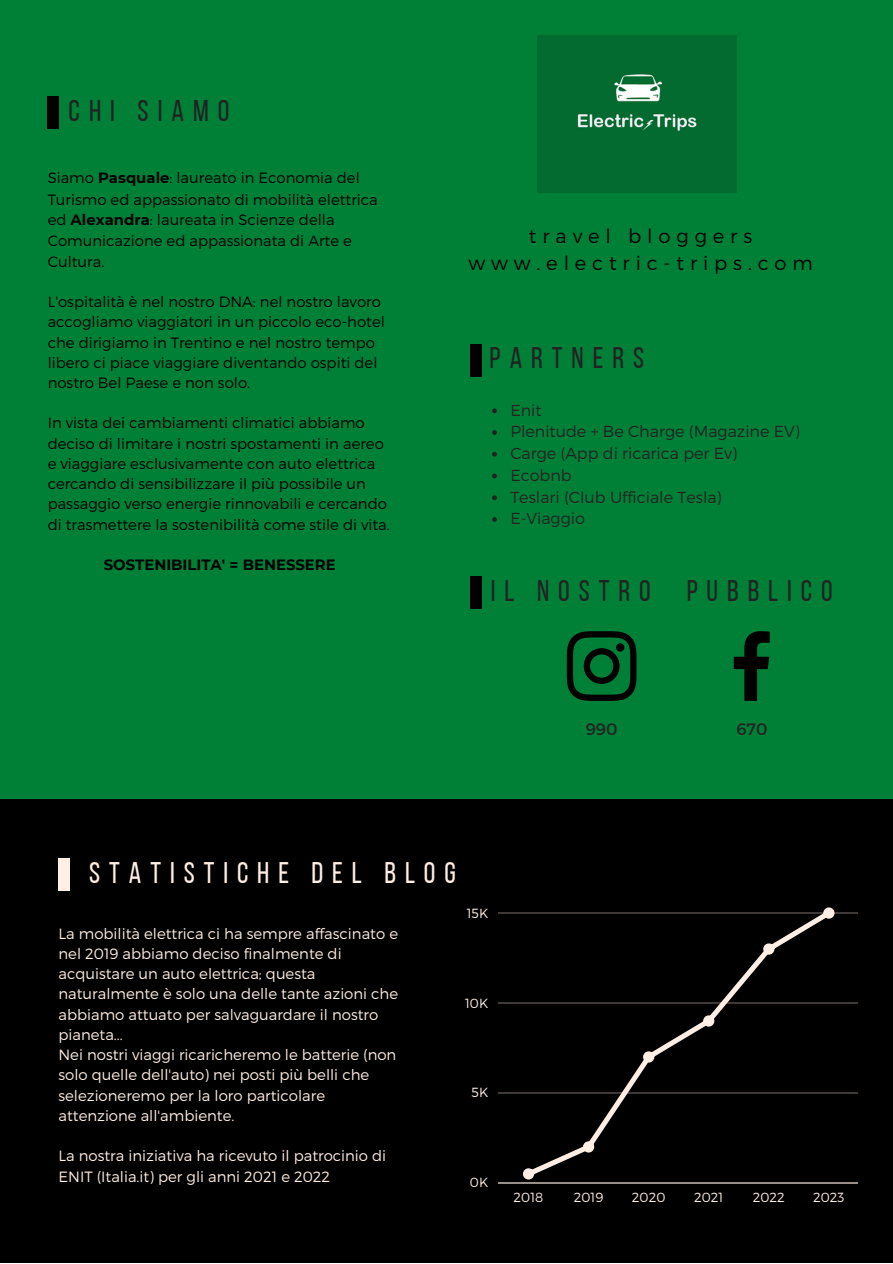
<style>
.page{position:relative;width:893px;height:1264px;background:#fff}
.page>*{position:absolute;margin:0;border:0;box-sizing:border-box;transform-origin:0 0}
.t1{font:30px "Bebas Neue";letter-spacing:.3em;color:#222}
.t2{font:29.7px "Bebas Neue";letter-spacing:.3em;color:#222}
.t3{font:29.7px "Bebas Neue";letter-spacing:.3em;color:#ffeee3}
.t4{font:300 19.5px/27px "Montserrat";letter-spacing:.3em;color:#000;text-align:center}
.t5{font:16.5px "Montserrat";color:#222}
.t6{font:300 15.9px/21.8px "Montserrat";color:#222}
.t7{font:300 14.85px/20.2px "Montserrat";color:#000}
.t8{font:300 14.85px/20.2px "Montserrat";color:#ffeee3}
.t9{font:700 14.85px "Montserrat";color:#000}
.t10{font:300 13.2px "Montserrat";color:#ffeee3}
.s1{font-weight:700}
</style>
<div class="page">
<div style="left:0;top:0;width:892px;height:1262px;background:#008037"></div>
<div style="left:0;top:800px;width:892px;height:462px;background:#000"></div>
<hr style="left:498px;top:912px;width:360px;height:1px;background:#ffeee3">
<hr style="left:498px;top:1002px;width:360px;height:1px;background:#ffeee3">
<hr style="left:498px;top:1092px;width:360px;height:1px;background:#ffeee3">
<hr style="left:498px;top:1182px;width:360px;height:1px;background:#ffeee3">
<svg style="left:523px;top:907px;width:311px;height:272px"></svg>
<div style="left:48px;top:96px;width:11px;height:33px;background:#000"></div>
<div style="left:470px;top:344px;width:11px;height:33px;background:#000"></div>
<div style="left:58px;top:858px;width:12px;height:32px;background:#ffeee3"></div>
<div style="left:470px;top:576px;width:11px;height:33px;background:#000"></div>
<div style="left:537px;top:35px;width:199px;height:158px;background:#046b30"></div>
<svg style="left:566px;top:631px;width:70px;height:70px"></svg>
<div style="left:616px;top:643px;width:8px;height:8px;background:#010101;border-radius:50%"></div>
<svg style="left:733px;top:631px;width:36px;height:70px"></svg>
<svg style="left:492px;top:408px;width:5px;height:5px"></svg>
<svg style="left:492px;top:430px;width:5px;height:5px"></svg>
<svg style="left:492px;top:452px;width:5px;height:4px"></svg>
<svg style="left:492px;top:473px;width:5px;height:5px"></svg>
<svg style="left:492px;top:495px;width:5px;height:5px"></svg>
<svg style="left:492px;top:517px;width:5px;height:5px"></svg>
<h1 class="t1" style="left:69px;top:98px;width:162px">CHI SIAMO</h1>
<p class="t7" style="left:48px;top:167px;width:331px;line-height:20.9px">Siamo <span class="s1">Pasquale</span>: laureato in Economia del Turismo ed appassionato di mobilità elettrica ed <span class="s1">Alexandra</span>: laureata in Scienze della Comunicazione ed appassionata di Arte e Cultura.</p>
<p class="t7" style="left:48px;top:291px;width:339px">L'ospitalità è nel nostro DNA: nel nostro lavoro accogliamo viaggiatori in un piccolo eco-hotel che dirigiamo in Trentino e nel nostro tempo libero ci piace viaggiare diventando ospiti del nostro Bel Paese e non solo.</p>
<p class="t7" style="left:48px;top:412px;width:343px">In vista dei cambiamenti climatici abbiamo deciso di limitare i nostri spostamenti in aereo e viaggiare esclusivamente con auto elettrica cercando di sensibilizzare il più possibile un passaggio verso energie rinnovabili e cercando di trasmettere la sostenibilità come stile di vita.</p>
<p class="t9" style="left:104px;top:556px;width:234px">SOSTENIBILITA' = BENESSERE</p>
<h3 class="t4" style="left:468px;top:221px;width:346px">travel bloggers www.electric-trips.com</h3>
<h2 class="t2" style="left:489px;top:346px;width:156px">PARTNERS</h2>
<p class="t6" style="left:510px;top:398px;width:291px">Enit<br>Plenitude + Be Charge (Magazine EV)<br>Carge (App di ricarica per Ev)<br>Ecobnb<br>Teslari (Club Ufficiale Tesla)<br>E-Viaggio</p>
<h2 class="t2" style="left:491px;top:578px;width:343px">IL NOSTRO PUBBLICO</h2>
<p class="t5" style="left:585px;top:718px;width:33px">990</p>
<p class="t5" style="left:736px;top:718px;width:32px">670</p>
<h2 class="t3" style="left:89px;top:860px;width:368px">STATISTICHE DEL BLOG</h2>
<p class="t8" style="left:58px;top:922px;width:341px">La mobilità elettrica ci ha sempre affascinato e nel 2019 abbiamo deciso finalmente di acquistare un auto elettrica; questa naturalmente è solo una delle tante azioni che abbiamo attuato per salvaguardare il nostro pianeta...<br>Nei nostri viaggi ricaricheremo le batterie (non solo quelle dell'auto) nei posti più belli che selezioneremo per la loro particolare attenzione all'ambiente.</p>
<p class="t8" style="left:58px;top:1145px;width:329px">La nostra iniziativa ha ricevuto il patrocinio di<br>ENIT (Italia.it) per gli anni 2021 e 2022</p>
<p class="t10" style="left:466px;top:904px;width:23px">15K</p>
<p class="t10" style="left:465px;top:994px;width:25px">10K</p>
<p class="t10" style="left:471px;top:1084px;width:18px">5K</p>
<p class="t10" style="left:470px;top:1174px;width:20px">0K</p>
<p class="t10" style="left:513px;top:1188px;width:31px">2018</p>
<p class="t10" style="left:573px;top:1188px;width:31px">2019</p>
<p class="t10" style="left:632px;top:1188px;width:35px">2020</p>
<p class="t10" style="left:694px;top:1188px;width:31px">2021</p>
<p class="t10" style="left:752px;top:1188px;width:34px">2022</p>
<p class="t10" style="left:813px;top:1188px;width:33px">2023</p>
</div>
